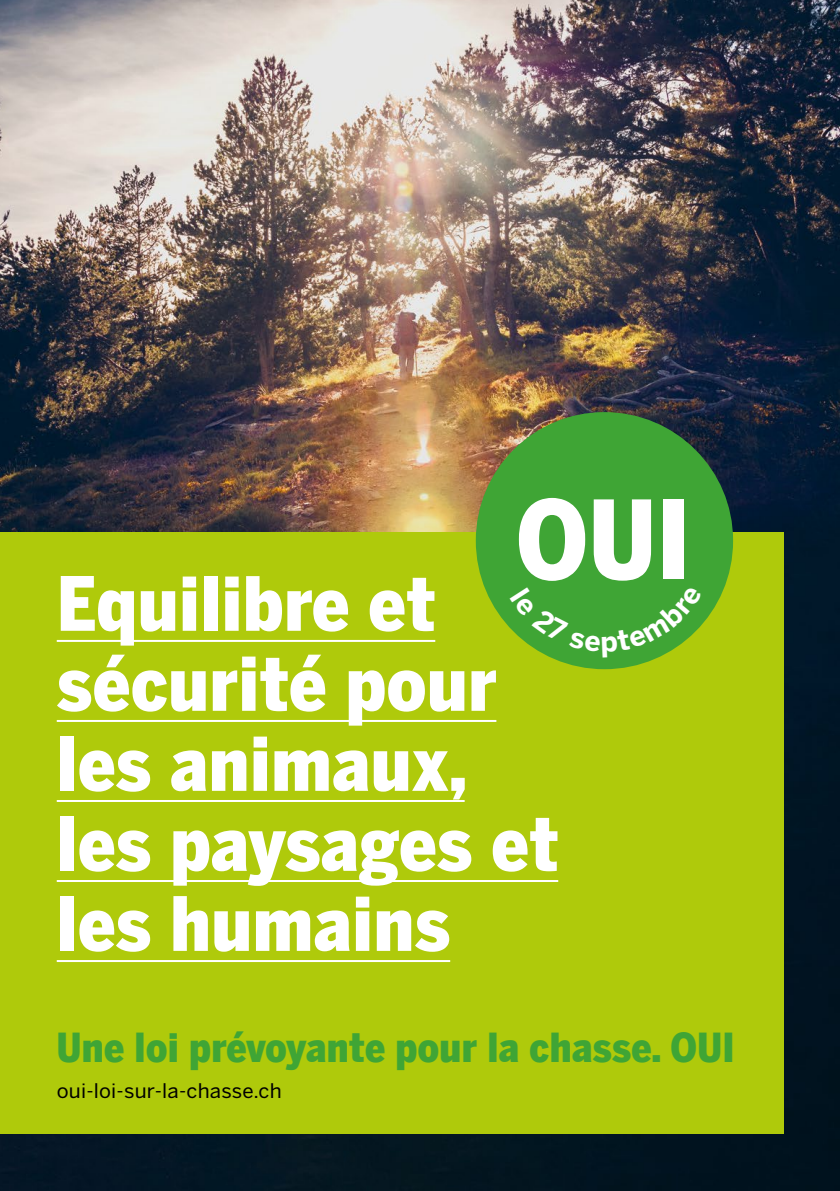
<style>
.page{position:relative;width:840px;height:1191px;background:#fff}
.page>*{position:absolute;margin:0;border:0;box-sizing:border-box;transform-origin:0 0}
.t1{font:900 108px "Benton Sans Condensed";color:#fff}
.t2{font:900 74px/80px "Benton Sans Condensed";letter-spacing:.01em;color:#fff}
.t3{font:900 40px "Benton Sans Condensed";letter-spacing:.01em;color:#3fa535}
.t4{font:20px "Benton Sans";letter-spacing:.01em;color:#000}
</style>
<div class="page">
<img style="left:0;top:0;width:839px;height:1191px">
<div style="left:0;top:532px;width:782px;height:602px;background:#afca0b"></div>
<hr style="left:57px;top:640px;width:378px;height:2px;background:#fff">
<hr style="left:57px;top:720px;width:439px;height:2px;background:#fff">
<hr style="left:57px;top:800px;width:407px;height:2px;background:#fff">
<hr style="left:57px;top:880px;width:501px;height:2px;background:#fff">
<hr style="left:57px;top:960px;width:393px;height:2px;background:#fff">
<div style="left:475px;top:412px;width:257px;height:257px;background:#3fa535;border-radius:50%"></div>
<svg style="left:509px;top:624px;width:193px;height:33px"></svg>
<h1 class="t1" style="left:516px;top:460px;width:175px">OUI</h1>
<p class="t2" style="left:57px;top:561px;width:503px">Equilibre et sécurité pour les animaux, les paysages et les humains</p>
<p class="t3" style="left:57px;top:1018px;width:679px">Une loi prévoyante pour la chasse. OUI</p>
<p class="t4" style="left:57px;top:1079px;width:226px">oui-loi-sur-la-chasse.ch</p>
</div>
